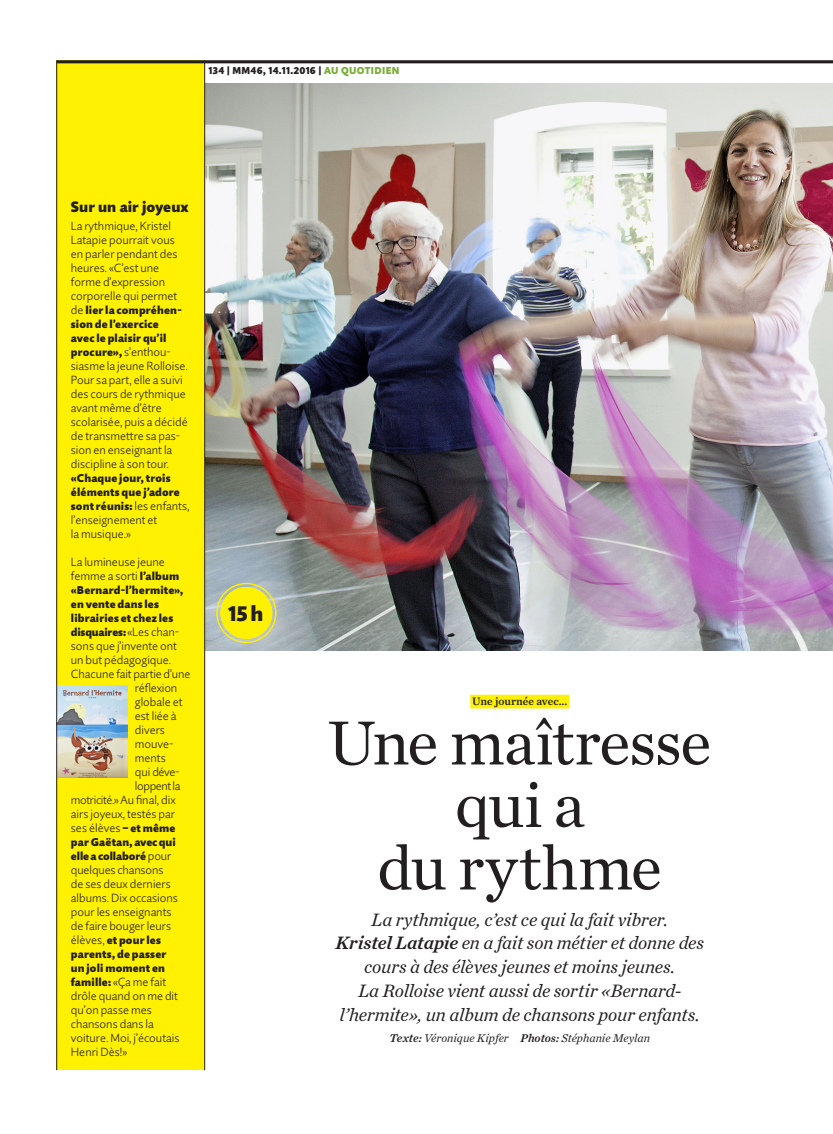
<style>
.page{position:relative;width:833px;height:1134px;background:#fff}
.page>*{position:absolute;margin:0;border:0;box-sizing:border-box;transform-origin:0 0}
._111_TI_52_CT_x04{font:65px/62.5px "Chronicle Text G1";letter-spacing:-.025em;color:#231f20;text-align:center}
._163_TI_20_QS_x04{font:900 21.25px "Quire Sans Pro";color:#231f20}
._120_UT_15_CT_x06{font:italic 18.75px/23.8px "Chronicle Text G1";letter-spacing:-.01em;color:#231f20;text-align:center}
._164_TI_12_QS_x04{font:900 15px "Quire Sans Pro";color:#231f20}
._252_LT_stumpf_QS_x0{font:300 11.75px/14px "Quire Sans Pro";color:#231f20}
._130_AU_CT_x07{font:italic 11.75px "Chronicle Text G1";letter-spacing:-.005em;color:#231f20}
._252_LT_stumpf_QS_x0-2{font:300 11.75px "Quire Sans Pro";letter-spacing:-.03em;color:#231f20}
._252_LT_stumpf_QS_x0-3{font:900 11.25px/14px "Quire Sans Pro";letter-spacing:.015em;color:#231f20}
._252_LT_stumpf_QS_x0-4{font:900 11.25px/14px "Quire Sans Pro";letter-spacing:-.005em;color:#231f20}
._100_SM_CT_x03{font:11.25px "Chronicle Text G1 Semi";color:#231f20}
._300_Rubrik_Ausgabe{font:900 10px "Quire Sans Pro";letter-spacing:.03em;color:#231f20}
.s1{color:#79ad36}
.s2{font-weight:300;font-size:11.75px}
.s3{font-weight:900;font-size:11.25px}
.s4{font-family:"Chronicle Text G1 Semi"}
</style>
<div class="page">
<img style="left:205px;top:83px;width:628px;height:567px">
<div style="left:470px;top:695px;width:99px;height:13px;background:#fff101"></div>
<div style="left:220px;top:587px;width:52px;height:52px;background:#fff101;border-radius:50%"></div>
<div style="left:216px;top:583px;width:60px;height:60px;border:1px solid #fff101;border-radius:50%"></div>
<div style="left:220px;top:587px;width:52px;height:52px;border:4px solid #fff101;border-radius:50%"></div>
<div style="left:57px;top:60px;width:148px;height:1010px;background:#fff101"></div>
<img style="left:57px;top:686px;width:71px;height:92px">
<hr style="left:56px;top:60px;width:1px;height:1010px;background:#231f20">
<hr style="left:57px;top:60px;width:776px;height:3px;background:#231f20">
<hr style="left:204px;top:60px;width:1px;height:1010px;background:#231f20">
<p class="_300_Rubrik_Ausgabe" style="left:208px;top:64px;width:193px">134 | MM46, 14.11.2016 | <span class="s1">AU QUOTIDIEN</span></p>
<p class="_164_TI_12_QS_x04" style="left:71px;top:197px;width:119px">Sur un air joyeux</p>
<p class="_252_LT_stumpf_QS_x0" style="left:71px;top:219px;width:108px">La rythmique, Kristel<br>Latapie pourrait vous en parler pendant des heures. «C’est une forme d’expression corporelle qui permet</p>
<p class="_252_LT_stumpf_QS_x0-3" style="left:71px;top:303px;width:112px"><span class="s2">de</span> lier la compréhen&shy;sion de l’exercice avec le plaisir qu’il procure», <span class="s2">s’enthou-</span></p>
<p class="_252_LT_stumpf_QS_x0" style="left:71px;top:359px;width:119px">siasme la jeune Rolloise.<br>Pour sa part, elle a suivi des cours de rythmique avant même d’être scolarisée, puis a décidé de transmettre sa pas&shy;sion en enseignant la discipline à son tour.</p>
<p class="_252_LT_stumpf_QS_x0-3" style="left:71px;top:471px;width:120px">«Chaque jour, trois éléments que j’adore sont réunis: <span class="s2">les enfants,</span></p>
<p class="_252_LT_stumpf_QS_x0" style="left:71px;top:513px;width:88px">l’enseignement et la musique.»</p>
<p class="_252_LT_stumpf_QS_x0" style="left:71px;top:555px;width:110px">La lumineuse jeune femme a sorti <span class="s3">l’album</span></p>
<p class="_252_LT_stumpf_QS_x0-3" style="left:71px;top:583px;width:114px">«Bernard-l’hermite», en vente dans les librairies et chez les disquaires: <span class="s2">«Les chan-</span></p>
<p class="_252_LT_stumpf_QS_x0" style="left:71px;top:639px;width:108px">sons que j’invente ont</p>
<p class="_252_LT_stumpf_QS_x0" style="left:71px;top:653px;width:102px">un but pédagogique.</p>
<p class="_252_LT_stumpf_QS_x0" style="left:71px;top:667px;width:121px">Chacune fait partie d’une</p>
<p class="_252_LT_stumpf_QS_x0" style="left:135px;top:681px;width:44px">réflexion</p>
<p class="_252_LT_stumpf_QS_x0" style="left:135px;top:695px;width:49px">globale et</p>
<p class="_252_LT_stumpf_QS_x0" style="left:135px;top:709px;width:43px">est liée à</p>
<p class="_252_LT_stumpf_QS_x0" style="left:135px;top:723px;width:32px">divers</p>
<p class="_252_LT_stumpf_QS_x0" style="left:135px;top:737px;width:40px">mouve-</p>
<p class="_252_LT_stumpf_QS_x0" style="left:135px;top:751px;width:32px">ments</p>
<p class="_252_LT_stumpf_QS_x0" style="left:135px;top:765px;width:46px">qui déve-</p>
<p class="_252_LT_stumpf_QS_x0-2" style="left:135px;top:779px;width:47px">loppent la</p>
<p class="_252_LT_stumpf_QS_x0-2" style="left:71px;top:793px;width:106px">motricité.» Au final, dix</p>
<p class="_252_LT_stumpf_QS_x0" style="left:71px;top:807px;width:106px">airs joyeux, testés par</p>
<p class="_252_LT_stumpf_QS_x0" style="left:71px;top:821px;width:106px">ses élèves <span class="s3">– et même</span></p>
<p class="_252_LT_stumpf_QS_x0-4" style="left:71px;top:835px;width:106px">par Gaëtan, avec qui elle a collaboré <span class="s2">pour</span></p>
<p class="_252_LT_stumpf_QS_x0" style="left:71px;top:863px;width:109px">quelques chansons de ses deux derniers albums. Dix occasions pour les enseignants de faire bouger leurs</p>
<p class="_252_LT_stumpf_QS_x0-3" style="left:71px;top:933px;width:97px"><span class="s2">élèves,</span> et pour les parents, de passer un joli moment en</p>
<p class="_252_LT_stumpf_QS_x0" style="left:71px;top:975px;width:110px"><span class="s3">famille:</span> «Ça me fait drôle quand on me dit qu’on passe mes chansons dans la voiture. Moi, j’écoutais<br>Henri Dès!»</p>
<p class="_163_TI_20_QS_x04" style="left:228px;top:600px;width:37px">15h</p>
<p class="_100_SM_CT_x03" style="left:472px;top:693px;width:97px">Une journée avec...</p>
<p class="_111_TI_52_CT_x04" style="left:328px;top:708px;width:385px">Une maîtresse qui a<br>du rythme</p>
<p class="_120_UT_15_CT_x06" style="left:335px;top:906px;width:370px">La rythmique, c’est ce qui la fait vibrer.<br><span class="s4">Kristel Latapie</span> en a fait son métier et donne des cours à des élèves jeunes et moins jeunes.<br>La Rolloise vient aussi de sortir «Bernard&shy;l’hermite», un album de chansons pour enfants.</p>
<p class="_130_AU_CT_x07" style="left:389px;top:1029px;width:262px"><span class="s4">Texte:</span> Véronique Kipfer <span class="s4">Photos:</span> Stéphanie Meylan</p>
</div>
